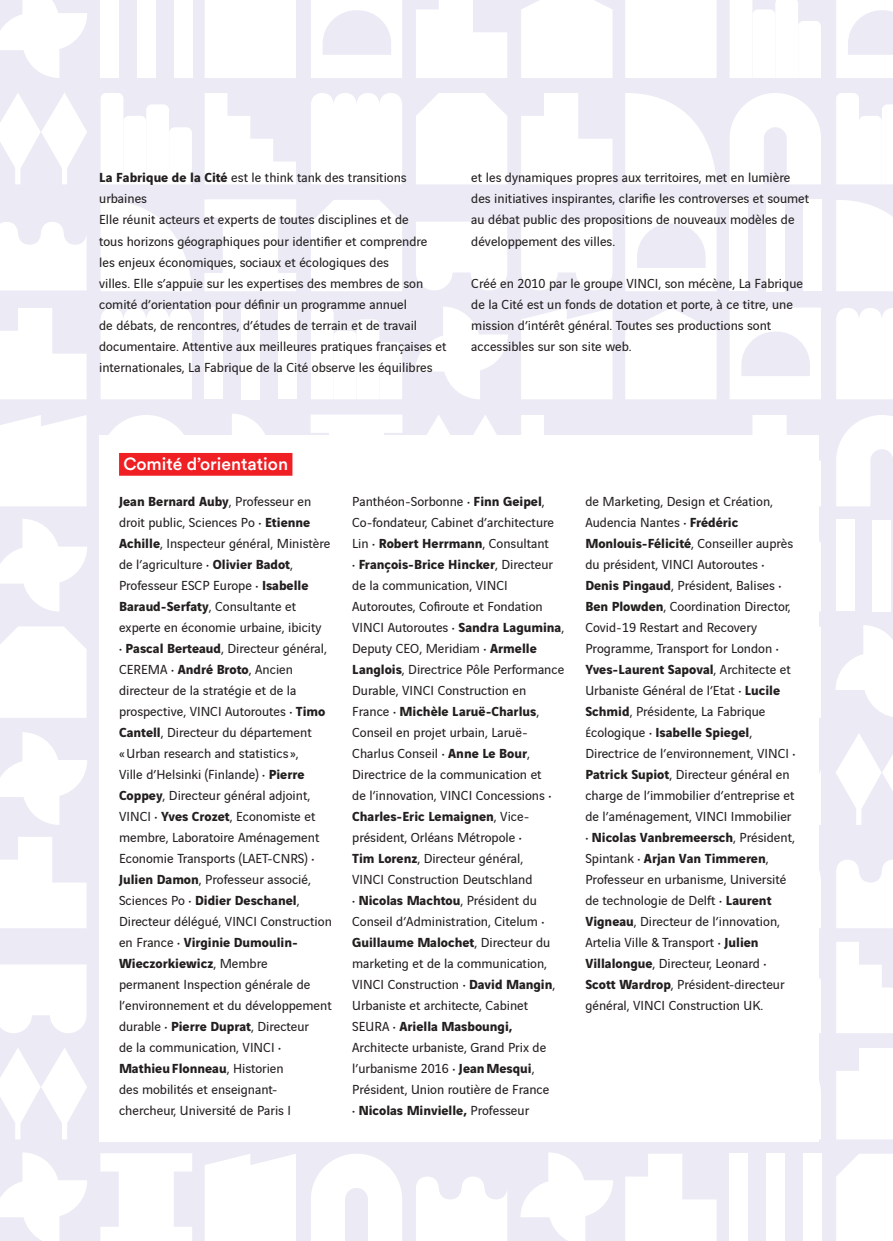
<style>
.page{position:relative;width:893px;height:1241px;background:#fff}
.page>*{position:absolute;margin:0;border:0;box-sizing:border-box;transform-origin:0 0}
.t1{font:500 17.5px "Circular Std";color:#fff}
.t2{font:14px/21px "Vinci Sans";color:#241f1f}
.t3{font:700 14px "Vinci Sans";color:#241f1f}
.s1{font-weight:700}
.s2{font-weight:400}
</style>
<div class="page">
<div style="left:0;top:0;width:893px;height:1240px;background:#ebeaf5"></div>
<svg style="left:521px;top:93px;width:91px;height:91px"></svg>
<div style="left:311px;top:93px;width:91px;height:91px;background:#fff"></div>
<svg style="left:625px;top:93px;width:92px;height:91px"></svg>
<div style="left:416px;top:93px;width:91px;height:91px;background:#fff"></div>
<svg style="left:101px;top:93px;width:91px;height:91px"></svg>
<svg style="left:730px;top:93px;width:91px;height:91px"></svg>
<svg style="left:836px;top:93px;width:57px;height:91px;background:#fcfcfd"></svg>
<div style="left:625px;top:0;width:92px;height:78px;background:#fff"></div>
<div style="left:100px;top:0;width:19px;height:78px;background:#fff"></div>
<div style="left:174px;top:0;width:18px;height:78px;background:#fff"></div>
<div style="left:137px;top:0;width:18px;height:78px;background:#fff"></div>
<div style="left:521px;top:0;width:91px;height:78px;background:#fff"></div>
<svg style="left:416px;top:0;width:91px;height:78px"></svg>
<svg style="left:730px;top:0;width:91px;height:78px;background:#fcfcfd"></svg>
<svg style="left:311px;top:0;width:91px;height:78px"></svg>
<svg style="left:836px;top:0;width:57px;height:78px"></svg>
<div style="left:729px;top:199px;width:19px;height:92px;background:#fff"></div>
<div style="left:803px;top:199px;width:18px;height:92px;background:#fff"></div>
<div style="left:766px;top:200px;width:18px;height:91px;background:#fff"></div>
<svg style="left:0;top:222px;width:87px;height:68px"></svg>
<svg style="left:101px;top:200px;width:91px;height:91px"></svg>
<div style="left:311px;top:200px;width:91px;height:91px;background:#fff"></div>
<svg style="left:625px;top:199px;width:92px;height:92px"></svg>
<svg style="left:521px;top:222px;width:91px;height:68px;background:#fdfdfe"></svg>
<svg style="left:416px;top:222px;width:91px;height:68px;background:#fdfdfe"></svg>
<div style="left:836px;top:200px;width:57px;height:91px;background:#fff"></div>
<svg style="left:625px;top:308px;width:92px;height:91px;background:#fcfcfd"></svg>
<div style="left:521px;top:308px;width:91px;height:91px;background:#fff"></div>
<svg style="left:0;top:308px;width:87px;height:91px"></svg>
<div style="left:101px;top:308px;width:91px;height:91px;background:#fff"></div>
<svg style="left:311px;top:308px;width:91px;height:91px"></svg>
<svg style="left:730px;top:308px;width:91px;height:91px"></svg>
<div style="left:836px;top:308px;width:57px;height:91px;background:#fff"></div>
<svg style="left:819px;top:541px;width:2px;height:70px"></svg>
<div style="left:836px;top:519px;width:18px;height:92px;background:#fff"></div>
<div style="left:873px;top:520px;width:18px;height:91px;background:#fff"></div>
<svg style="left:0;top:415px;width:87px;height:91px;background:#fdfdfe"></svg>
<svg style="left:521px;top:415px;width:23px;height:20px"></svg>
<svg style="left:752px;top:415px;width:69px;height:91px"></svg>
<svg style="left:109px;top:415px;width:75px;height:20px"></svg>
<svg style="left:836px;top:415px;width:57px;height:91px"></svg>
<div style="left:311px;top:415px;width:91px;height:20px;background:#fff"></div>
<svg style="left:0;top:837px;width:87px;height:91px"></svg>
<svg style="left:819px;top:871px;width:2px;height:57px"></svg>
<svg style="left:836px;top:860px;width:57px;height:68px;background:#fcfcfd"></svg>
<svg style="left:0;top:626px;width:87px;height:91px;background:#fdfdfe"></svg>
<svg style="left:819px;top:771px;width:2px;height:53px"></svg>
<svg style="left:819px;top:978px;width:2px;height:55px"></svg>
<svg style="left:836px;top:942px;width:57px;height:91px"></svg>
<svg style="left:0;top:964px;width:87px;height:69px;background:#fcfcfd"></svg>
<svg style="left:819px;top:627px;width:2px;height:90px"></svg>
<svg style="left:819px;top:1082px;width:2px;height:57px"></svg>
<svg style="left:836px;top:1048px;width:57px;height:91px;background:#fcfcfd"></svg>
<div style="left:729px;top:1152px;width:19px;height:88px;background:#fff"></div>
<div style="left:803px;top:1152px;width:18px;height:88px;background:#fff"></div>
<div style="left:766px;top:1153px;width:18px;height:87px;background:#fff"></div>
<svg style="left:416px;top:1177px;width:91px;height:63px"></svg>
<svg style="left:311px;top:1154px;width:91px;height:86px"></svg>
<svg style="left:100px;top:1153px;width:92px;height:87px"></svg>
<div style="left:836px;top:1154px;width:57px;height:86px;background:#fff"></div>
<svg style="left:625px;top:1154px;width:92px;height:86px"></svg>
<svg style="left:205px;top:93px;width:91px;height:91px"></svg>
<div style="left:205px;top:0;width:91px;height:78px;background:#fff"></div>
<svg style="left:204px;top:199px;width:92px;height:92px"></svg>
<div style="left:204px;top:307px;width:19px;height:92px;background:#fff"></div>
<div style="left:278px;top:307px;width:18px;height:92px;background:#fff"></div>
<div style="left:241px;top:308px;width:19px;height:91px;background:#fff"></div>
<div style="left:205px;top:1154px;width:91px;height:86px;background:#fff"></div>
<svg style="left:0;top:93px;width:87px;height:91px"></svg>
<svg style="left:427px;top:415px;width:70px;height:20px"></svg>
<svg style="left:836px;top:734px;width:57px;height:90px"></svg>
<svg style="left:0;top:1048px;width:87px;height:91px"></svg>
<svg style="left:0;top:0;width:87px;height:78px"></svg>
<svg style="left:415px;top:307px;width:93px;height:92px"></svg>
<svg style="left:232px;top:414px;width:33px;height:21px"></svg>
<svg style="left:0;top:732px;width:87px;height:92px"></svg>
<svg style="left:836px;top:625px;width:57px;height:92px"></svg>
<svg style="left:521px;top:1152px;width:92px;height:88px"></svg>
<svg style="left:0;top:1152px;width:87px;height:88px"></svg>
<svg style="left:0;top:519px;width:87px;height:92px"></svg>
<div style="left:99px;top:435px;width:720px;height:706px;background:#fff"></div>
<div style="left:119px;top:453px;width:173px;height:22px;background:#ef1f23"></div>
<p class="t2" style="left:99px;top:166px;width:349px"><span class="s1">La Fabrique de la Cité</span> est le think tank des transitions urbaines<br>Elle réunit acteurs et experts de toutes disciplines et de<br>tous horizons géographiques pour identifier et comprendre les enjeux économiques, sociaux et écologiques des<br>villes. Elle s’appuie sur les expertises des membres de son comité d’orientation pour définir un programme annuel<br>de débats, de rencontres, d’études de terrain et de travail documentaire. Attentive aux meilleures pratiques françaises et internationales, La Fabrique de la Cité observe les équilibres</p>
<p class="t2" style="left:471px;top:166px;width:339px">et les dynamiques propres aux territoires, met en lumière des initiatives inspirantes, clarifie les controverses et soumet au débat public des propositions de nouveaux modèles de développement des villes.</p>
<p class="t2" style="left:471px;top:271px;width:333px">Créé en 2010 par le groupe VINCI, son mécène, La Fabrique de la Cité est un fonds de dotation et porte, à ce titre, une mission d’intérêt général. Toutes ses productions sont accessibles sur son site web.</p>
<p class="t1" style="left:123px;top:452px;width:166px">Comité d’orientation</p>
<p class="t2" style="left:119px;top:489px;width:213px"><span class="s1">Jean Bernard Auby</span>, Professeur en droit public, Sciences Po • <span class="s1">Etienne Achille</span>, Inspecteur général, Ministère de l’agriculture • <span class="s1">Olivier Badot</span>, Professeur ESCP Europe • <span class="s1">Isabelle Baraud-Serfaty</span>, Consultante et experte en économie urbaine, ibicity</p>
<p class="t2" style="left:119px;top:636px;width:214px">• <span class="s1">Pascal Berteaud</span>, Directeur général, CEREMA • <span class="s1">André Broto</span>, Ancien directeur de la stratégie et de la prospective, VINCI Autoroutes • <span class="s1">Timo Cantell</span>, Directeur du département «Urban research and statistics »,<br>Ville d’Helsinki (Finlande) • <span class="s1">Pierre Coppey</span>, Directeur général adjoint, VINCI • <span class="s1">Yves Crozet</span>, Economiste et membre, Laboratoire Aménagement Economie Transports (LAET-CNRS) • <span class="s1">Julien Damon</span>, Professeur associé, Sciences Po • <span class="s1">Didier Deschanel</span>, Directeur délégué, VINCI Construction en France • <span class="s1">Virginie Dumoulin-Wieczorkiewicz</span>, Membre permanent Inspection générale de l’environnement et du développement durable • <span class="s1">Pierre Duprat</span>, Directeur<br>de la communication, VINCI • <span class="s1">Mathieu Flonneau</span>, Historien<br>des mobilités et enseignant&shy;chercheur, Université de Paris I</p>
<p class="t2" style="left:352px;top:489px;width:203px">Panthéon-Sorbonne • <span class="s1">Finn Geipel</span>,<br>Co-fondateur, Cabinet d’architecture<br>Lin • <span class="s1">Robert Herrmann</span>, Consultant</p>
<p class="t2" style="left:352px;top:552px;width:214px">• <span class="s1">François-Brice Hincker</span>, Directeur de la communication, VINCI Autoroutes, Cofiroute et Fondation VINCI Autoroutes • <span class="s1">Sandra Lagumina</span>, Deputy CEO, Meridiam • <span class="s1">Armelle Langlois</span>, Directrice Pôle Performance Durable, VINCI Construction en France • <span class="s1">Michèle Laruë-Charlus</span>, Conseil en projet urbain, Laruë-Charlus Conseil • <span class="s1">Anne Le Bour</span>, Directrice de la communication et<br>de l’innovation, VINCI Concessions • <span class="s1">Charles-Eric Lemaignen</span>, Vice&shy;président, Orléans Métropole •<br><span class="s1">Tim Lorenz</span>, Directeur général,<br>VINCI Construction Deutschland</p>
<p class="t2" style="left:352px;top:888px;width:205px">• <span class="s1">Nicolas Machtou</span>, Président du Conseil d’Administration, Citelum • <span class="s1">Guillaume Malochet</span>, Directeur du marketing et de la communication, VINCI Construction • <span class="s1">David Mangin</span>, Urbaniste et architecte, Cabinet SEURA • <span class="s1">Ariella Masboungi, </span>Architecte urbaniste, Grand Prix de l’urbanisme 2016 • <span class="s1">Jean Mesqui</span>, Président, Union routière de France</p>
<p class="t3" style="left:352px;top:1098px;width:178px"><span class="s2">•</span> Nicolas Minvielle, <span class="s2">Professeur</span></p>
<p class="t2" style="left:585px;top:489px;width:212px">de Marketing, Design et Création, Audencia Nantes • <span class="s1">Frédéric Monlouis-Félicité</span>, Conseiller auprès du président, VINCI Autoroutes • <span class="s1">Denis Pingaud</span>, Président, Balises • <span class="s1">Ben Plowden</span>, Coordination Director, Covid-19 Restart and Recovery Programme, Transport for London • <span class="s1">Yves-Laurent Sapoval</span>, Architecte et Urbaniste Général de l’Etat • <span class="s1">Lucile Schmid</span>, Présidente, La Fabrique Écologique • <span class="s1">Isabelle Spiegel</span>, Directrice de l’environnement, VINCI • <span class="s1">Patrick Supiot</span>, Directeur général en charge de l’immobilier d’entreprise et de l’aménagement, VINCI Immobilier</p>
<p class="t2" style="left:585px;top:825px;width:211px">• <span class="s1">Nicolas Vanbremeersch</span>, Président, Spintank • <span class="s1">Arjan Van Timmeren</span>, Professeur en urbanisme, Université de technologie de Delft • <span class="s1">Laurent Vigneau</span>, Directeur de l’innovation, Artelia Ville &amp; Transport • <span class="s1">Julien Villalongue</span>, Directeur, Leonard • <span class="s1">Scott Wardrop</span>, Président-directeur général, VINCI Construction UK.</p>
</div>
